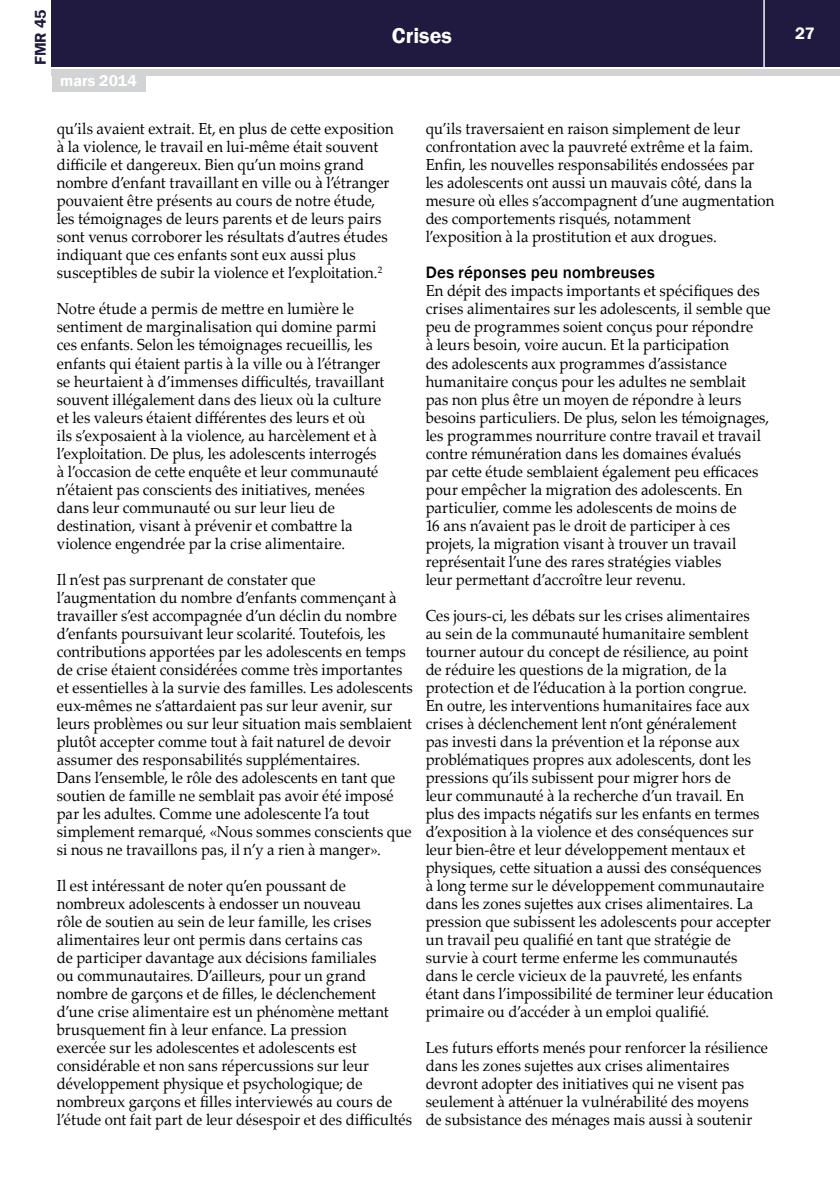
<style>
.page{position:relative;width:840px;height:1191px;background:#fff}
.page>*{position:absolute;margin:0;border:0;box-sizing:border-box;transform-origin:0 0}
.t1{font:600 22px "Franklin Gothic";color:#fff}
.t2{font:500 17px "Franklin Gothic";letter-spacing:.015em;color:#000}
.t3{font:600 17px "Franklin Gothic";color:#fff}
.t4{font:16px/18px "Palatino Linotype";letter-spacing:.005em;color:#000;scale:.93 1}
.t5{font:600 16px "Franklin Gothic";color:#fff}
.t6{font:600 16px "Franklin Gothic";color:#211a40}
</style>
<div class="page">
<div style="left:52px;top:0;width:787px;height:66px;background:#211a40"></div>
<div style="left:52px;top:69px;width:787px;height:6px;background:#d1d3d4"></div>
<hr style="left:763px;top:0;width:1px;height:68px;background:#fff">
<div style="left:52px;top:74px;width:93px;height:18px;background:#d1d3d4"></div>
<p class="t6" style="left:31px;top:65px;width:57px;rotate:-90deg">FMR 45</p>
<h1 class="t1" style="left:392px;top:22px;width:61px">Crises</h1>
<p class="t3" style="left:794px;top:23px;width:21px">27</p>
<p class="t5" style="left:60px;top:71px;width:78px">mars 2014</p>
<p class="t4" style="left:57px;top:119px;width:363px">qu’ils avaient extrait. Et, en plus de cette exposition à la violence, le travail en lui-même était souvent difficile et dangereux. Bien qu’un moins grand nombre d’enfant travaillant en ville ou à l’étranger pouvaient être présents au cours de notre étude, les témoignages de leurs parents et de leurs pairs sont venus corroborer les résultats d’autres études indiquant que ces enfants sont eux aussi plus susceptibles de subir la violence et l’exploitation.<sup>2</sup></p>
<p class="t4" style="left:57px;top:299px;width:353px">Notre étude a permis de mettre en lumière le sentiment de marginalisation qui domine parmi ces enfants. Selon les témoignages recueillis, les enfants qui étaient partis à la ville ou à l’étranger se heurtaient à d’immenses difficultés, travaillant souvent illégalement dans des lieux où la culture et les valeurs étaient différentes des leurs et où ils s’exposaient à la violence, au harcèlement et à l’exploitation. De plus, les adolescents interrogés à l’occasion de cette enquête et leur communauté n’étaient pas conscients des initiatives, menées dans leur communauté ou sur leur lieu de destination, visant à prévenir et combattre la violence engendrée par la crise alimentaire.</p>
<p class="t4" style="left:57px;top:569px;width:384px">Il n’est pas surprenant de constater que l’augmentation du nombre d’enfants commençant à travailler s’est accompagnée d’un déclin du nombre d’enfants poursuivant leur scolarité. Toutefois, les contributions apportées par les adolescents en temps de crise étaient considérées comme très importantes et essentielles à la survie des familles. Les adolescents eux-mêmes ne s’attardaient pas sur leur avenir, sur leurs problèmes ou sur leur situation mais semblaient plutôt accepter comme tout à fait naturel de devoir assumer des responsabilités supplémentaires.<br>Dans l’ensemble, le rôle des adolescents en tant que soutien de famille ne semblait pas avoir été imposé par les adultes. Comme une adolescente l’a tout simplement remarqué, «Nous sommes conscients que si nous ne travaillons pas, il n’y a rien à manger».</p>
<p class="t4" style="left:57px;top:875px;width:383px">Il est intéressant de noter qu’en poussant de nombreux adolescents à endosser un nouveau<br>rôle de soutien au sein de leur famille, les crises alimentaires leur ont permis dans certains cas<br>de participer davantage aux décisions familiales<br>ou communautaires. D’ailleurs, pour un grand nombre de garçons et de filles, le déclenchement d’une crise alimentaire est un phénomène mettant brusquement fin à leur enfance. La pression<br>exercée sur les adolescentes et adolescents est considérable et non sans répercussions sur leur développement physique et psychologique; de nombreux garçons et filles interviewés au cours de l’étude ont fait part de leur désespoir et des difficultés</p>
<p class="t4" style="left:425px;top:119px;width:376px">qu’ils traversaient en raison simplement de leur confrontation avec la pauvreté extrême et la faim.<br>Enfin, les nouvelles responsabilités endossées par les adolescents ont aussi un mauvais côté, dans la mesure où elles s’accompagnent d’une augmentation des comportements risqués, notamment<br>l’exposition à la prostitution et aux drogues.</p>
<p class="t2" style="left:425px;top:262px;width:231px">Des réponses peu nombreuses</p>
<p class="t4" style="left:425px;top:281px;width:372px">En dépit des impacts importants et spécifiques des crises alimentaires sur les adolescents, il semble que peu de programmes soient conçus pour répondre<br>à leurs besoin, voire aucun. Et la participation<br>des adolescents aux programmes d’assistance humanitaire conçus pour les adultes ne semblait pas non plus être un moyen de répondre à leurs besoins particuliers. De plus, selon les témoignages, les programmes nourriture contre travail et travail contre rémunération dans les domaines évalués<br>par cette étude semblaient également peu efficaces pour empêcher la migration des adolescents. En particulier, comme les adolescents de moins de<br>16 ans n’avaient pas le droit de participer à ces projets, la migration visant à trouver un travail représentait l’une des rares stratégies viables<br>leur permettant d’accroître leur revenu.</p>
<p class="t4" style="left:425px;top:605px;width:375px">Ces jours-ci, les débats sur les crises alimentaires<br>au sein de la communauté humanitaire semblent tourner autour du concept de résilience, au point<br>de réduire les questions de la migration, de la protection et de l’éducation à la portion congrue.<br>En outre, les interventions humanitaires face aux crises à déclenchement lent n’ont généralement<br>pas investi dans la prévention et la réponse aux problématiques propres aux adolescents, dont les pressions qu’ils subissent pour migrer hors de<br>leur communauté à la recherche d’un travail. En plus des impacts négatifs sur les enfants en termes d’exposition à la violence et des conséquences sur leur bien-être et leur développement mentaux et physiques, cette situation a aussi des conséquences à long terme sur le développement communautaire dans les zones sujettes aux crises alimentaires. La pression que subissent les adolescents pour accepter un travail peu qualifié en tant que stratégie de survie à court terme enferme les communautés dans le cercle vicieux de la pauvreté, les enfants étant dans l’impossibilité de terminer leur éducation primaire ou d’accéder à un emploi qualifié.</p>
<p class="t4" style="left:425px;top:1037px;width:369px">Les futurs efforts menés pour renforcer la résilience dans les zones sujettes aux crises alimentaires devront adopter des initiatives qui ne visent pas seulement à atténuer la vulnérabilité des moyens de subsistance des ménages mais aussi à soutenir</p>
</div>
